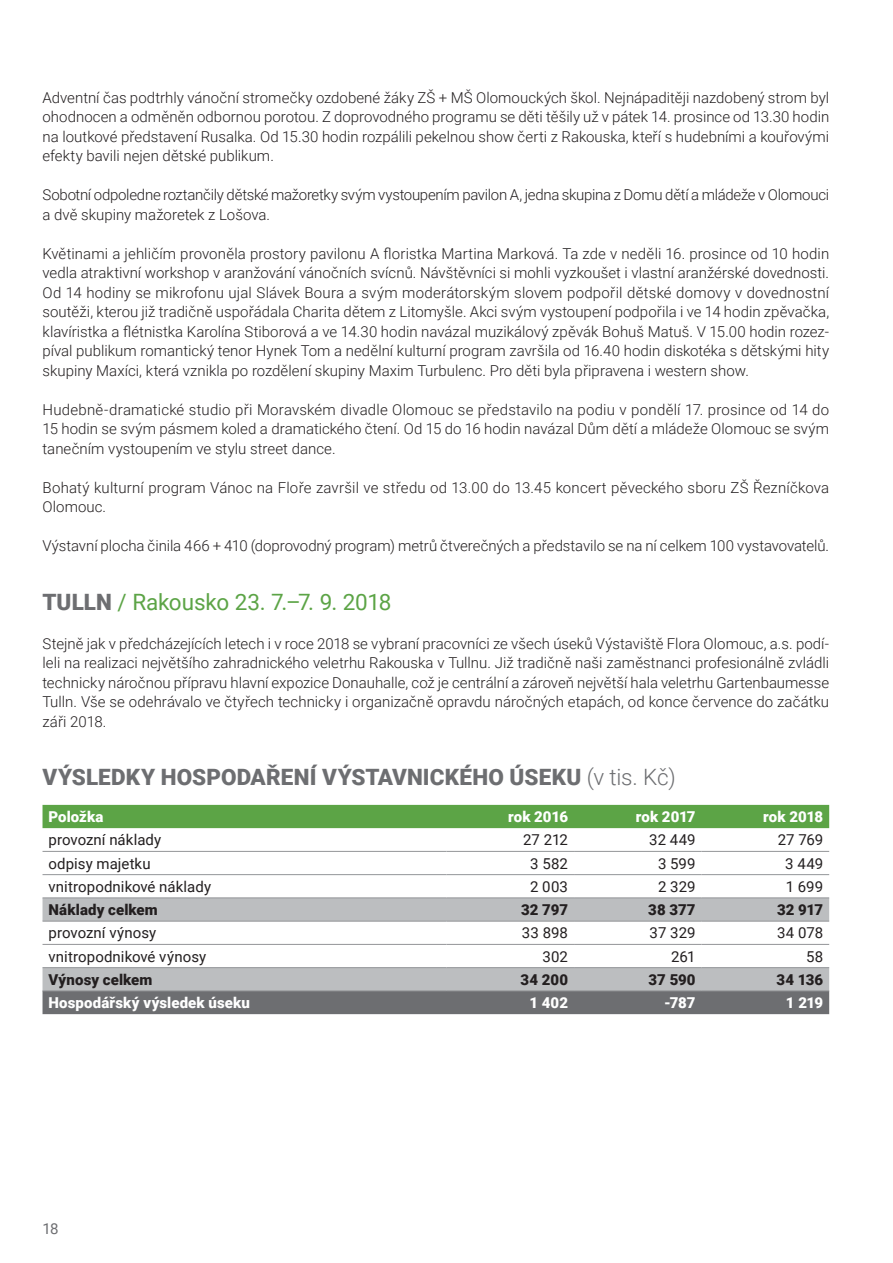
<style>
.page{position:relative;width:893px;height:1263px;background:#fff}
.page>*{position:absolute;margin:0;border:0;box-sizing:border-box;transform-origin:0 0}
.t1{font:900 22.5px "Roboto";letter-spacing:.005em;color:#6d6e71}
.t2{font:22.5px "Roboto";letter-spacing:-.01em;color:#5ca446}
.t3{font:300 15px/19.5px "Roboto";color:#231f20;text-align:justify}
.t4{font:15px "Roboto";letter-spacing:.005em;color:#231f20}
.t5{font:900 15px "Roboto";letter-spacing:.005em;color:#fff}
.t6{font:900 15px "Roboto";letter-spacing:.005em;color:#231f20}
.t7{font:15px "Roboto";color:#6d6e71}
.s1{font-weight:900;color:#6d6e71}
.s2{font-weight:300}
</style>
<div class="page">
<div style="left:43px;top:805px;width:786px;height:23px;background:#5ca446"></div>
<svg style="left:43px;top:898px;width:786px;height:92px;fill:#bcbec0"></svg>
<div style="left:43px;top:991px;width:786px;height:23px;background:#6d6e71"></div>
<hr style="left:43px;top:851px;width:403px;height:1px;background:#939598">
<hr style="left:446px;top:851px;width:128px;height:1px;background:#939598">
<hr style="left:574px;top:851px;width:128px;height:1px;background:#939598">
<hr style="left:702px;top:851px;width:127px;height:1px;background:#939598">
<hr style="left:43px;top:874px;width:403px;height:1px;background:#939598">
<hr style="left:446px;top:874px;width:128px;height:1px;background:#939598">
<hr style="left:574px;top:874px;width:128px;height:1px;background:#939598">
<hr style="left:702px;top:874px;width:127px;height:1px;background:#939598">
<hr style="left:43px;top:897px;width:403px;height:1px;background:#939598">
<hr style="left:446px;top:897px;width:128px;height:1px;background:#939598">
<hr style="left:574px;top:897px;width:128px;height:1px;background:#939598">
<hr style="left:702px;top:897px;width:127px;height:1px;background:#939598">
<hr style="left:43px;top:921px;width:403px;height:1px;background:#939598">
<hr style="left:446px;top:921px;width:128px;height:1px;background:#939598">
<hr style="left:574px;top:921px;width:128px;height:1px;background:#939598">
<hr style="left:702px;top:921px;width:127px;height:1px;background:#939598">
<hr style="left:43px;top:944px;width:403px;height:1px;background:#939598">
<hr style="left:446px;top:944px;width:128px;height:1px;background:#939598">
<hr style="left:574px;top:944px;width:128px;height:1px;background:#939598">
<hr style="left:702px;top:944px;width:127px;height:1px;background:#939598">
<hr style="left:43px;top:967px;width:403px;height:1px;background:#939598">
<hr style="left:446px;top:967px;width:128px;height:1px;background:#939598">
<hr style="left:574px;top:967px;width:128px;height:1px;background:#939598">
<hr style="left:702px;top:967px;width:127px;height:1px;background:#939598">
<hr style="left:43px;top:990px;width:403px;height:1px;background:#939598">
<hr style="left:446px;top:990px;width:128px;height:1px;background:#939598">
<hr style="left:574px;top:990px;width:128px;height:1px;background:#939598">
<hr style="left:702px;top:990px;width:127px;height:1px;background:#939598">
<p class="t3" style="left:43px;top:87px;width:788px">Adventní čas podtrhly vánoční stromečky ozdobené žáky ZŠ + MŠ Olomouckých škol. Nejnápaditěji nazdobený strom byl ohodnocen a odměněn odbornou porotou. Z doprovodného programu se děti těšily už v pátek 14. prosince od 13.30 hodin na loutkové představení Rusalka. Od 15.30 hodin rozpálili pekelnou show čerti z Rakouska, kteří s hudebními a kouřovými efekty bavili nejen dětské publikum.</p>
<p class="t3" style="left:43px;top:185px;width:788px">Sobotní odpoledne roztančily dětské mažoretky svým vystoupením pavilon A, jedna skupina z Domu dětí a mládeže v Olomouci a dvě skupiny mažoretek z Lošova.</p>
<p class="t3" style="left:43px;top:243px;width:788px">Květinami a jehličím provoněla prostory pavilonu A floristka Martina Marková. Ta zde v neděli 16. prosince od 10 hodin vedla atraktivní workshop v aranžování vánočních svícnů. Návštěvníci si mohli vyzkoušet i vlastní aranžérské dovednosti.<br>Od 14 hodiny se mikrofonu ujal Slávek Boura a svým moderátorským slovem podpořil dětské domovy v dovednostní soutěži, kterou již tradičně uspořádala Charita dětem z Litomyšle. Akci svým vystoupení podpořila i ve 14 hodin zpěvačka, klavíristka a flétnistka Karolína Stiborová a ve 14.30 hodin navázal muzikálový zpěvák Bohuš Matuš. V 15.00 hodin rozez&shy;píval publikum romantický tenor Hynek Tom a nedělní kulturní program završila od 16.40 hodin diskotéka s dětskými hity skupiny Maxíci, která vznikla po rozdělení skupiny Maxim Turbulenc. Pro děti byla připravena i western show.</p>
<p class="t3" style="left:43px;top:399px;width:788px">Hudebně-dramatické studio při Moravském divadle Olomouc se představilo na podiu v pondělí 17. prosince od 14 do 15 hodin se svým pásmem koled a dramatického čtení. Od 15 do 16 hodin navázal Dům dětí a mládeže Olomouc se svým tanečním vystoupením ve stylu street dance.</p>
<p class="t3" style="left:43px;top:477px;width:788px">Bohatý kulturní program Vánoc na Floře završil ve středu od 13.00 do 13.45 koncert pěveckého sboru ZŠ Řezníčkova<br>Olomouc.</p>
<p class="t3" style="left:43px;top:536px;width:788px">Výstavní plocha činila 466 + 410 (doprovodný program) metrů čtverečných a představilo se na ní celkem 100 vystavovatelů.</p>
<h1 class="t2" style="left:43px;top:586px;width:350px"><span class="s1">TULLN</span> / Rakousko 23. 7.–7. 9. 2018</h1>
<p class="t3" style="left:43px;top:633px;width:788px">Stejně jak v předcházejících letech i v roce 2018 se vybraní pracovníci ze všech úseků Výstaviště Flora Olomouc, a.s. podí&shy;leli na realizaci největšího zahradnického veletrhu Rakouska v Tullnu. Již tradičně naši zaměstnanci profesionálně zvládli technicky náročnou přípravu hlavní expozice Donauhalle, což je centrální a zároveň největší hala veletrhu Gartenbaumesse Tulln. Vše se odehrávalo ve čtyřech technicky i organizačně opravdu náročných etapách, od konce července do začátku záři 2018.</p>
<h1 class="t1" style="left:43px;top:762px;width:635px">VÝSLEDKY HOSPODAŘENÍ VÝSTAVNICKÉHO ÚSEKU <span class="s2">(v tis. Kč)</span></h1>
<p class="t5" style="left:49px;top:806px;width:56px">Položka</p>
<p class="t5" style="left:508px;top:806px;width:62px">rok 2016</p>
<p class="t5" style="left:636px;top:806px;width:61px">rok 2017</p>
<p class="t5" style="left:763px;top:806px;width:62px">rok 2018</p>
<p class="t4" style="left:49px;top:829px;width:114px">provozní náklady</p>
<p class="t4" style="left:523px;top:829px;width:46px">27 212</p>
<p class="t4" style="left:649px;top:829px;width:48px">32 449</p>
<p class="t4" style="left:778px;top:829px;width:47px">27 769</p>
<p class="t4" style="left:49px;top:853px;width:104px">odpisy majetku</p>
<p class="t4" style="left:530px;top:853px;width:39px">3 582</p>
<p class="t4" style="left:658px;top:853px;width:39px">3 599</p>
<p class="t4" style="left:785px;top:853px;width:39px">3 449</p>
<p class="t4" style="left:49px;top:876px;width:164px">vnitropodnikové náklady</p>
<p class="t4" style="left:530px;top:876px;width:39px">2 003</p>
<p class="t4" style="left:658px;top:876px;width:39px">2 329</p>
<p class="t4" style="left:786px;top:876px;width:39px">1 699</p>
<p class="t6" style="left:49px;top:899px;width:111px">Náklady celkem</p>
<p class="t6" style="left:521px;top:899px;width:48px">32 797</p>
<p class="t6" style="left:648px;top:899px;width:49px">38 377</p>
<p class="t6" style="left:777px;top:899px;width:48px">32 917</p>
<p class="t4" style="left:49px;top:922px;width:109px">provozní výnosy</p>
<p class="t4" style="left:522px;top:922px;width:48px">33 898</p>
<p class="t4" style="left:650px;top:922px;width:48px">37 329</p>
<p class="t4" style="left:777px;top:922px;width:48px">34 078</p>
<p class="t4" style="left:49px;top:946px;width:159px">vnitropodnikové výnosy</p>
<p class="t4" style="left:542px;top:946px;width:27px">302</p>
<p class="t4" style="left:671px;top:946px;width:26px">261</p>
<p class="t4" style="left:806px;top:946px;width:19px">58</p>
<p class="t6" style="left:49px;top:969px;width:106px">Výnosy celkem</p>
<p class="t6" style="left:521px;top:969px;width:49px">34 200</p>
<p class="t6" style="left:648px;top:969px;width:49px">37 590</p>
<p class="t6" style="left:777px;top:969px;width:48px">34 136</p>
<p class="t5" style="left:49px;top:992px;width:203px">Hospodářský výsledek úseku</p>
<p class="t5" style="left:529px;top:992px;width:40px">1 402</p>
<p class="t5" style="left:664px;top:992px;width:33px">-787</p>
<p class="t5" style="left:786px;top:992px;width:39px">1 219</p>
<p class="t7" style="left:43px;top:1218px;width:18px">18</p>
</div>
